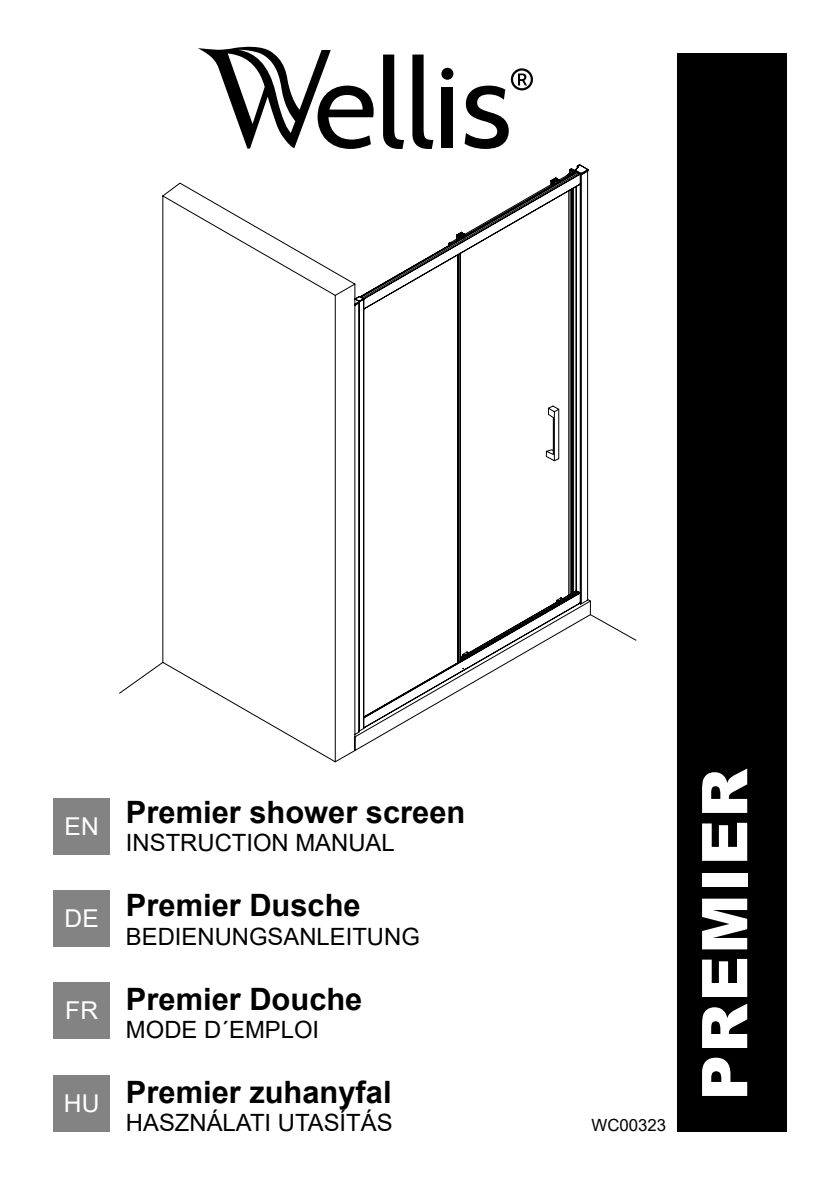
<style>
.page{position:relative;width:840px;height:1191px;background:#fff}
.page>*{position:absolute;margin:0;border:0;box-sizing:border-box;transform-origin:0 0}
.t1{font:900 63px "Arial";letter-spacing:.035em;color:#fff}
.t2{font:700 30.8px "Arial";color:#000}
.t3{font:24.6px "Arial";color:#fff}
.t4{font:23.8px "Arial";color:#000}
.t5{font:16.8px "Arial";color:#000}
</style>
<div class="page">
<div style="left:53px;top:797px;width:57px;height:57px;background:#838383"></div>
<div style="left:53px;top:889px;width:57px;height:57px;background:#838383"></div>
<div style="left:53px;top:981px;width:57px;height:57px;background:#838383"></div>
<div style="left:53px;top:1074px;width:57px;height:57px;background:#838383"></div>
<div style="left:677px;top:53px;width:109px;height:1078px;background:#000"></div>
<svg style="left:119px;top:164px;width:517px;height:598px"></svg>
<svg style="left:545px;top:405px;width:15px;height:56px"></svg>
<div style="left:441px;top:68px;width:12px;height:12px;background:#000;border-radius:50%"></div>
<svg style="left:383px;top:55px;width:21px;height:94px"></svg>
<svg style="left:412px;top:55px;width:21px;height:94px"></svg>
<div style="left:441px;top:87px;width:12px;height:61px;background:#000"></div>
<svg style="left:464px;top:68px;width:68px;height:81px"></svg>
<svg style="left:198px;top:46px;width:175px;height:103px"></svg>
<h4 class="t3" style="left:65px;top:809px;width:36px">EN</h4>
<h4 class="t3" style="left:65px;top:901px;width:36px">DE</h4>
<h4 class="t3" style="left:65px;top:993px;width:34px">FR</h4>
<h4 class="t3" style="left:64px;top:1086px;width:37px">HU</h4>
<h2 class="t2" style="left:126px;top:790px;width:340px">Premier shower screen</h2>
<h3 class="t4" style="left:126px;top:826px;width:270px">INSTRUCTION MANUAL</h3>
<h2 class="t2" style="left:126px;top:883px;width:236px">Premier Dusche</h2>
<h3 class="t4" style="left:126px;top:920px;width:295px">BEDIENUNGSANLEITUNG</h3>
<h2 class="t2" style="left:126px;top:977px;width:238px">Premier Douche</h2>
<h3 class="t4" style="left:126px;top:1013px;width:195px">MODE D´EMPLOI</h3>
<h2 class="t2" style="left:126px;top:1070px;width:267px">Premier zuhanyfal</h2>
<h3 class="t4" style="left:126px;top:1106px;width:268px">HASZNÁLATI UTASÍTÁS</h3>
<h5 class="t5" style="left:591px;top:1114px;width:76px">WC00323</h5>
<h1 class="t1" style="left:678px;top:1100px;width:333px;rotate:-90deg">PREMIER</h1>
</div>
